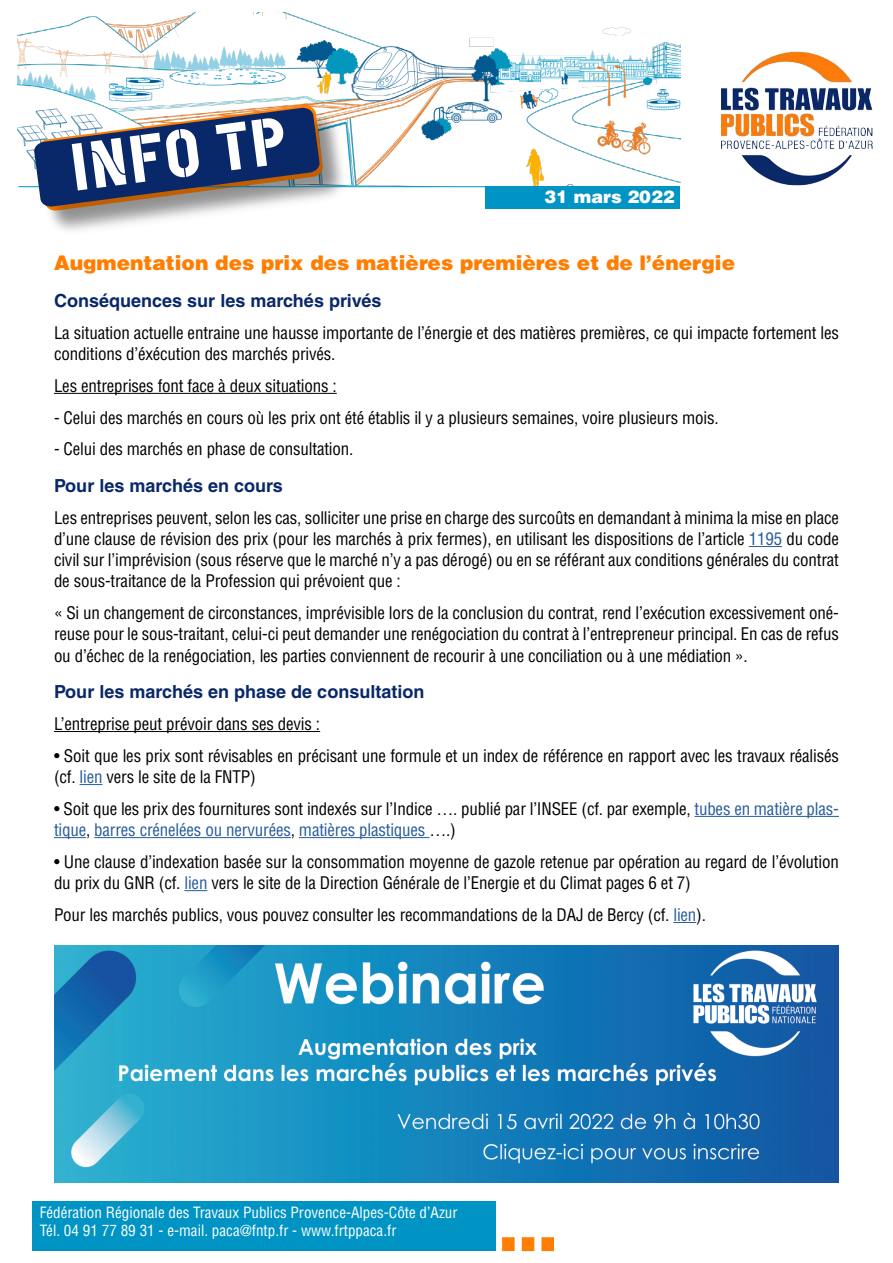
<style>
.page{position:relative;width:893px;height:1263px;background:#fff}
.page>*{position:absolute;margin:0;border:0;box-sizing:border-box;transform-origin:0 0}
.t1{font:66.75px "Cargo";color:#fff}
.t2{font:900 20.1px "Helvetica LT Std";color:#ff7d01}
.t3{font:700 18px "Helvetica LT Std";color:#092869}
.t4{font:900 17.55px "Helvetica LT Std";color:#fff}
.t5{font:condensed 16.95px/21.1px "Helvetica LT Std";letter-spacing:-.01em;color:#000}
.t6{font:condensed 15.15px/18.1px "Helvetica LT Std";color:#fff}
.s1{color:#275b9b}
</style>
<div class="page">
<img style="left:17px;top:13px;width:663px;height:174px">
<div style="left:41px;top:109px;width:308px;height:128px;background:#fff"></div>
<hr style="left:54px;top:393px;width:283px;height:1px;background:#000">
<hr style="left:749px;top:546px;width:33px;height:1px;background:#275b9b">
<hr style="left:54px;top:731px;width:266px;height:1px;background:#000">
<svg style="left:80px;top:784px;width:22px;height:1px"></svg>
<hr style="left:694px;top:816px;width:145px;height:1px;background:#275b9b">
<hr style="left:54px;top:837px;width:32px;height:1px;background:#275b9b">
<hr style="left:94px;top:837px;width:197px;height:1px;background:#275b9b">
<hr style="left:299px;top:837px;width:130px;height:1px;background:#275b9b">
<svg style="left:184px;top:890px;width:23px;height:1px"></svg>
<svg style="left:673px;top:922px;width:23px;height:1px"></svg>
<div style="left:485px;top:187px;width:195px;height:22px;background:#0094c4"></div>
<hr style="left:18px;top:186px;width:652px;height:1px;background:#0094c4">
<div style="left:37px;top:111px;width:308px;height:121px;background:#000;opacity:.25"></div>
<svg style="left:34px;top:105px;width:289px;height:106px;background:#596584"></svg>
<img style="left:721px;top:51px;width:152px;height:135px">
<div style="left:33px;top:1201px;width:463px;height:50px;background:#0094c4"></div>
<svg style="left:502px;top:1237px;width:52px;height:14px"></svg>
<img style="left:54px;top:945px;width:785px;height:237px">
<h1 class="t1" style="left:65px;top:124px;width:219px;rotate:-7deg">INFO TP</h1>
<p class="t4" style="left:545px;top:185px;width:131px">31 mars 2022</p>
<p class="t2" style="left:54px;top:250px;width:683px">Augmentation des prix des matières premières et de l’énergie</p>
<p class="t3" style="left:54px;top:289px;width:329px">Conséquences sur les marchés privés</p>
<p class="t5" style="left:54px;top:322px;width:786px">La situation actuelle entraine une hausse importante de l’énergie et des matières premières, ce qui impacte fortement les conditions d’éxécution des marchés privés.</p>
<p class="t5" style="left:54px;top:375px;width:284px">Les entreprises font face à deux situations :</p>
<p class="t5" style="left:54px;top:407px;width:666px">- Celui des marchés en cours où les prix ont été établis il y a plusieurs semaines, voire plusieurs mois.</p>
<p class="t5" style="left:54px;top:438px;width:301px">- Celui des marchés en phase de consultation.</p>
<p class="t3" style="left:54px;top:474px;width:230px">Pour les marchés en cours</p>
<p class="t5" style="left:54px;top:507px;width:786px;text-align:justify">Les entreprises peuvent, selon les cas, solliciter une prise en charge des surcoûts en demandant à minima la mise en place d’une clause de révision des prix (pour les marchés à prix fermes), en utilisant les dispositions de l’article <span class="s1">1195</span> du code civil sur l’imprévision (sous réserve que le marché n’y a pas dérogé) ou en se référant aux conditions générales du contrat de sous-traitance de la Profession qui prévoient que :</p>
<p class="t5" style="left:54px;top:602px;width:786px;text-align:justify">« Si un changement de circonstances, imprévisible lors de la conclusion du contrat, rend l’exécution excessivement oné&shy;reuse pour le sous-traitant, celui-ci peut demander une renégociation du contrat à l’entrepreneur principal. En cas de refus ou d’échec de la renégociation, les parties conviennent de recourir à une conciliation ou à une médiation ».</p>
<p class="t3" style="left:54px;top:681px;width:372px">Pour les marchés en phase de consultation</p>
<p class="t5" style="left:54px;top:713px;width:268px">L’entreprise peut prévoir dans ses devis :</p>
<p class="t5" style="left:54px;top:745px;width:787px">• Soit que les prix sont révisables en précisant une formule et un index de référence en rapport avec les travaux réalisés (cf. <span class="s1">lien</span> vers le site de la FNTP)</p>
<p class="t5" style="left:54px;top:798px;width:786px">• Soit que les prix des fournitures sont indexés sur l’Indice …. publié par l’INSEE (cf. par exemple, <span class="s1">tubes en matière plas&shy;tique</span>, <span class="s1">barres crénelées ou nervurées</span>, <span class="s1">matières plastiques</span> ….)</p>
<p class="t5" style="left:54px;top:851px;width:786px">• Une clause d’indexation basée sur la consommation moyenne de gazole retenue par opération au regard de l’évolution du prix du GNR (cf. <span class="s1">lien</span> vers le site de la Direction Générale de l’Energie et du Climat pages 6 et 7)</p>
<p class="t5" style="left:54px;top:904px;width:653px">Pour les marchés publics, vous pouvez consulter les recommandations de la DAJ de Bercy (cf. <span class="s1">lien</span>).</p>
<p class="t6" style="left:40px;top:1203px;width:419px">Fédération Régionale des Travaux Publics Provence-Alpes-Côte d’Azur<br>Tél. 04 91 77 89 31 - e-mail. paca@fntp.fr - www.frtppaca.fr</p>
</div>
